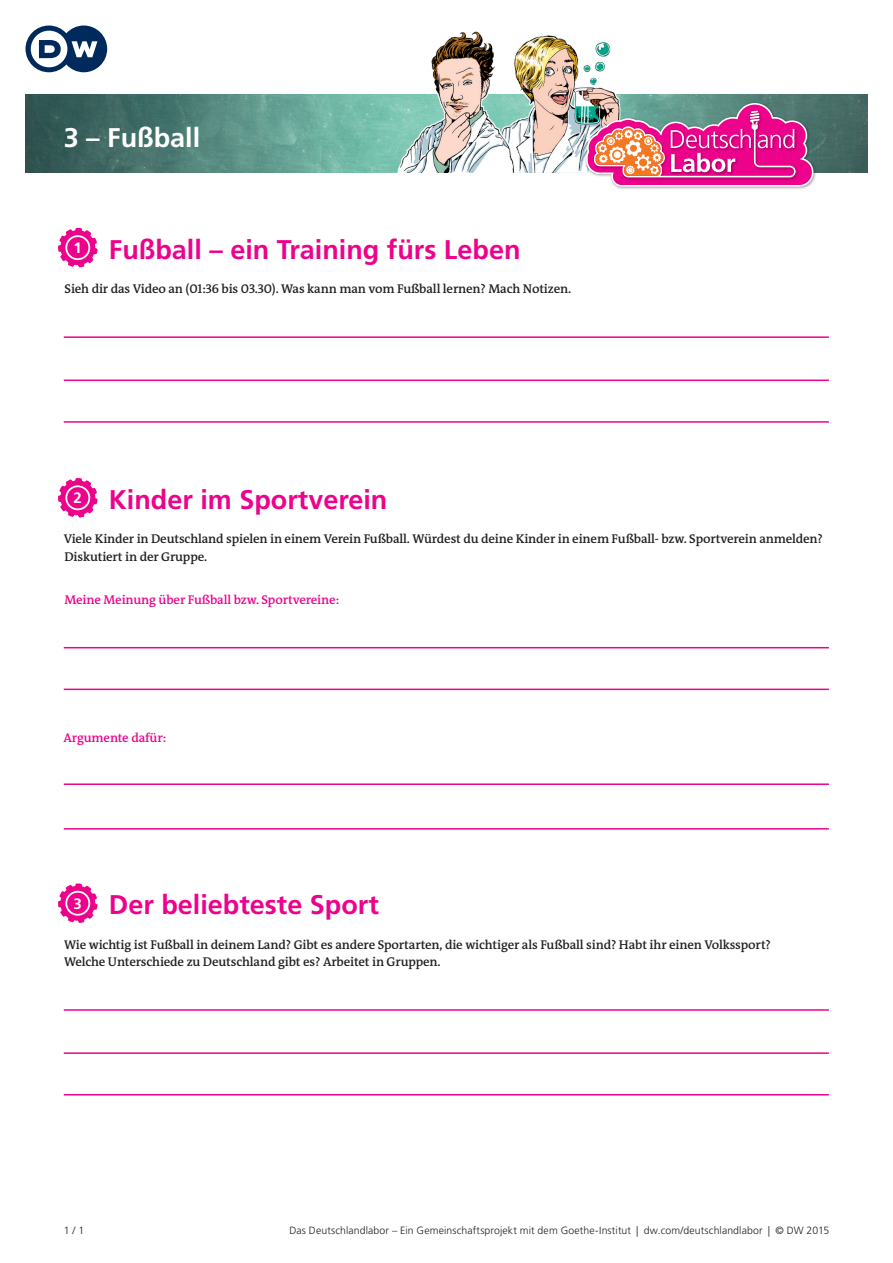
<style>
.page{position:relative;width:893px;height:1263px;background:#fff}
.page>*{position:absolute;margin:0;border:0;box-sizing:border-box;transform-origin:0 0}
.t1{font:700 27px "Frutiger LT Std";color:#ed028c}
.t2{font:700 27px "Frutiger LT Std";color:#fff}
.t3{font:700 15px "Frutiger LT Std";color:#fff}
.t4{font:600 12.75px/17.2px "DW The Antiqua B W6";letter-spacing:-.01em;color:#231f20}
.t5{font:600 12.75px "DW The Antiqua B W6";letter-spacing:-.01em;color:#ed028c}
.t6{font:300 10.5px "Frutiger LT Std";letter-spacing:.01em;color:#231f20}
</style>
<div class="page">
<img style="left:26px;top:95px;width:841px;height:77px">
<img style="left:523px;top:35px;width:103px;height:138px">
<img style="left:383px;top:31px;width:140px;height:142px">
<img style="left:584px;top:101px;width:234px;height:88px">
<svg style="left:585px;top:102px;width:229px;height:85px;background:#cb6197"></svg>
<svg style="left:26px;top:26px;width:81px;height:46px"></svg>
<svg style="left:58px;top:478px;width:40px;height:40px"></svg>
<div style="left:67px;top:487px;width:21px;height:21px;background:#ed028c;border-radius:50%"></div>
<svg style="left:58px;top:883px;width:40px;height:40px"></svg>
<div style="left:67px;top:893px;width:21px;height:21px;background:#ed028c;border-radius:50%"></div>
<svg style="left:58px;top:228px;width:40px;height:39px"></svg>
<div style="left:67px;top:237px;width:21px;height:21px;background:#ed028c;border-radius:50%"></div>
<hr style="left:64px;top:336px;width:765px;height:2px;background:#ed028c">
<hr style="left:64px;top:380px;width:765px;height:1px;background:#ed028c">
<hr style="left:64px;top:421px;width:765px;height:2px;background:#ed028c">
<hr style="left:64px;top:783px;width:765px;height:2px;background:#ed028c">
<hr style="left:64px;top:647px;width:765px;height:1px;background:#ed028c">
<hr style="left:64px;top:689px;width:765px;height:1px;background:#ed028c">
<hr style="left:64px;top:828px;width:765px;height:2px;background:#ed028c">
<hr style="left:64px;top:1009px;width:765px;height:2px;background:#ed028c">
<hr style="left:64px;top:1052px;width:765px;height:2px;background:#ed028c">
<hr style="left:64px;top:1094px;width:765px;height:1px;background:#ed028c">
<h1 class="t2" style="left:64px;top:121px;width:138px">3 – Fußball</h1>
<h1 class="t1" style="left:109px;top:234px;width:413px">Fußball – ein Training fürs Leben</h1>
<p class="t4" style="left:65px;top:280px;width:508px">Sieh dir das Video an (01:36 bis 03.30). Was kann man vom Fußball lernen? Mach Notizen.</p>
<p class="t3" style="left:73px;top:239px;width:10px">1</p>
<p class="t3" style="left:73px;top:489px;width:10px">2</p>
<h1 class="t1" style="left:109px;top:484px;width:280px">Kinder im Sportverein</h1>
<p class="t4" style="left:64px;top:531px;width:761px">Viele Kinder in Deutschland spielen in einem Verein Fußball. Würdest du deine Kinder in einem Fußball- bzw. Sportverein anmelden?<br>Diskutiert in der Gruppe.</p>
<p class="t5" style="left:64px;top:591px;width:276px">Meine Meinung über Fußball bzw. Sportvereine:</p>
<p class="t5" style="left:63px;top:729px;width:104px">Argumente dafür:</p>
<p class="t3" style="left:73px;top:895px;width:10px">3</p>
<h1 class="t1" style="left:109px;top:889px;width:272px">Der beliebteste Sport</h1>
<p class="t4" style="left:64px;top:936px;width:708px">Wie wichtig ist Fußball in deinem Land? Gibt es andere Sportarten, die wichtiger als Fußball sind? Habt ihr einen Volkssport?<br>Welche Unterschiede zu Deutschland gibt es? Arbeitet in Gruppen.</p>
<p class="t6" style="left:64px;top:1224px;width:22px">1 / 1</p>
<p class="t6" style="left:289px;top:1224px;width:541px">Das Deutschlandlabor – Ein Gemeinschaftsprojekt mit dem Goethe-Institut | dw.com/deutschlandlabor | © DW 2015</p>
</div>
